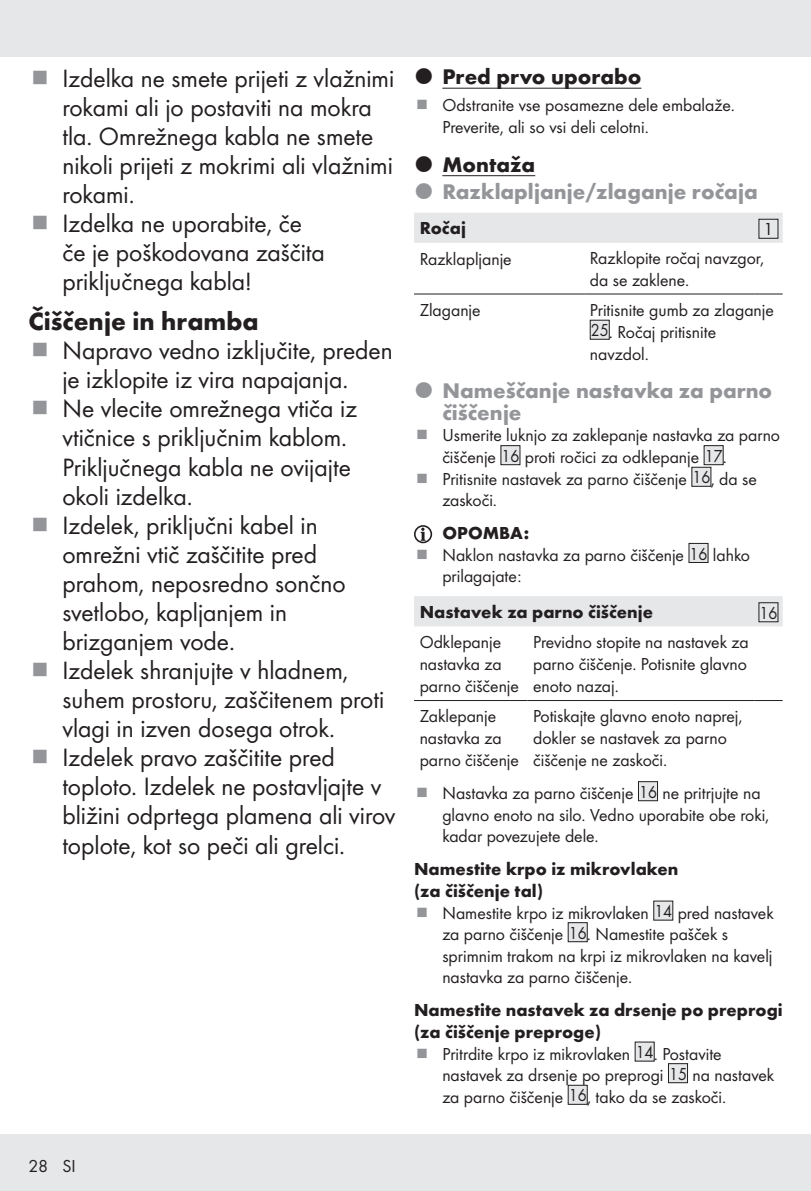
<style>
.page{position:relative;width:811px;height:1191px;background:#fff}
.page>*{position:absolute;margin:0;border:0;box-sizing:border-box;transform-origin:0 0}
.t1{font:26px/29px "Futura Boo";color:#231f20}
.Headline-03_SB{font:700 26px "Futura";color:#231f20}
.t2{font:700 22px/21.6px "Futura";color:#939598}
.t3{font:700 22px "Futura";color:#231f20}
.Body{font:18px/21.6px "Futura Boo";color:#231f20}
.Headline-03_SB-2{font:700 18px/21.6px "Futura";color:#231f20}
.Body-2{font:700 18px "Futura";color:#231f20}
.Body-3{font:18px "Futura Boo";color:#231f20;scale:.9 1}
.Indent{font:700 18px "Futura";color:#231f20}
</style>
<div class="page">
<div style="left:0;top:1134px;width:811px;height:57px;background:#e6e7e9"></div>
<div style="left:0;top:0;width:811px;height:57px;background:#e6e7e9"></div>
<hr style="left:442px;top:88px;width:199px;height:1px;background:#231f20">
<hr style="left:442px;top:175px;width:93px;height:1px;background:#231f20">
<div style="left:414px;top:213px;width:368px;height:30px;background:#e6e7e9"></div>
<hr style="left:414px;top:293px;width:170px;height:1px;background:#231f20">
<hr style="left:584px;top:293px;width:170px;height:1px;background:#231f20">
<svg style="left:754px;top:293px;width:28px;height:1px"></svg>
<div style="left:759px;top:219px;width:19px;height:19px;background:#e6e7e9"></div>
<div style="left:758px;top:219px;width:20px;height:20px;border:1px solid #231f20"></div>
<div style="left:590px;top:320px;width:19px;height:19px;background:#e6e7e9"></div>
<div style="left:590px;top:320px;width:19px;height:20px;border:1px solid #231f20"></div>
<div style="left:501px;top:445px;width:19px;height:20px;background:#e6e7e9"></div>
<div style="left:500px;top:445px;width:20px;height:20px;border:1px solid #231f20"></div>
<div style="left:704px;top:445px;width:19px;height:20px;background:#e6e7e9"></div>
<div style="left:703px;top:445px;width:20px;height:20px;border:1px solid #231f20"></div>
<div style="left:692px;top:467px;width:19px;height:19px;background:#e6e7e9"></div>
<div style="left:691px;top:467px;width:20px;height:20px;border:1px solid #231f20"></div>
<div style="left:414px;top:525px;width:18px;height:18px;border:2px solid #231f20;border-radius:50%"></div>
<svg style="left:420px;top:527px;width:5px;height:14px"></svg>
<div style="left:689px;top:543px;width:19px;height:19px;background:#e6e7e9"></div>
<div style="left:688px;top:543px;width:20px;height:20px;border:1px solid #231f20"></div>
<div style="left:414px;top:596px;width:368px;height:30px;background:#e6e7e9"></div>
<hr style="left:414px;top:700px;width:113px;height:1px;background:#231f20">
<hr style="left:527px;top:700px;width:227px;height:1px;background:#231f20">
<svg style="left:754px;top:700px;width:28px;height:1px"></svg>
<div style="left:759px;top:603px;width:19px;height:19px;background:#e6e7e9"></div>
<div style="left:758px;top:602px;width:20px;height:20px;border:1px solid #231f20"></div>
<div style="left:638px;top:781px;width:19px;height:19px;background:#e6e7e9"></div>
<div style="left:638px;top:781px;width:20px;height:20px;border:1px solid #231f20"></div>
<div style="left:654px;top:901px;width:19px;height:19px;background:#e6e7e9"></div>
<div style="left:653px;top:900px;width:20px;height:20px;border:1px solid #231f20"></div>
<div style="left:568px;top:922px;width:19px;height:19px;background:#e6e7e9"></div>
<div style="left:568px;top:922px;width:19px;height:20px;border:1px solid #231f20"></div>
<div style="left:635px;top:1042px;width:19px;height:19px;background:#e6e7e9"></div>
<div style="left:668px;top:1063px;width:19px;height:19px;background:#e6e7e9"></div>
<div style="left:668px;top:1063px;width:20px;height:20px;border:1px solid #231f20"></div>
<div style="left:568px;top:1085px;width:19px;height:19px;background:#e6e7e9"></div>
<p class="t1" style="left:62px;top:62px;width:333px">Izdelka ne smete prijeti z vlažnimi rokami ali jo postaviti na mokra tla. Omrežnega kabla ne smete nikoli prijeti z mokrimi ali vlažnimi rokami.</p>
<p class="t1" style="left:62px;top:207px;width:264px">Izdelka ne uporabite, če če je poškodovana zaščita priključnega kabla!</p>
<p class="Headline-03_SB" style="left:28px;top:302px;width:232px">Čiščenje in hramba</p>
<p class="t1" style="left:62px;top:335px;width:332px">Napravo vedno izključite, preden je izklopite iz vira napajanja.</p>
<p class="t1" style="left:62px;top:393px;width:296px">Ne vlecite omrežnega vtiča iz vtičnice s priključnim kablom.<br>Priključnega kabla ne ovijajte okoli izdelka.</p>
<p class="t1" style="left:62px;top:509px;width:285px">Izdelek, priključni kabel in omrežni vtič zaščitite pred prahom, neposredno sončno svetlobo, kapljanjem in brizganjem vode.</p>
<p class="t1" style="left:62px;top:654px;width:323px">Izdelek shranjujte v hladnem, suhem prostoru, zaščitenem proti vlagi in izven dosega otrok.</p>
<p class="t1" style="left:62px;top:741px;width:335px">Izdelek pravo zaščitite pred toploto. Izdelek ne postavljajte v bližini odprtega plamena ali virov toplote, kot so peči ali grelci.</p>
<p class="t3" style="left:442px;top:61px;width:201px">Pred prvo uporabo</p>
<p class="Body" style="left:442px;top:94px;width:292px">Odstranite vse posamezne dele embalaže.<br>Preverite, ali so vsi deli celotni.</p>
<p class="t3" style="left:442px;top:148px;width:94px">Montaža</p>
<p class="t2" style="left:442px;top:179px;width:317px">Razklapljanje/zlaganje ročaja</p>
<p class="Body-2" style="left:420px;top:215px;width:48px">Ročaj</p>
<p class="Body" style="left:763px;top:217px;width:11px">1</p>
<p class="Body" style="left:420px;top:247px;width:93px">Razklapljanje</p>
<p class="Body" style="left:590px;top:246px;width:176px">Razklopite ročaj navzgor, da se zaklene.</p>
<p class="Body" style="left:420px;top:298px;width:62px">Zlaganje</p>
<p class="Body" style="left:590px;top:298px;width:185px">Pritisnite gumb za zlaganje</p>
<p class="Body-3" style="left:591px;top:319px;width:141px">25. Ročaj pritisnite</p>
<p class="Body" style="left:590px;top:342px;width:58px">navzdol.</p>
<p class="t2" style="left:442px;top:378px;width:331px">Nameščanje nastavka za parno čiščenje</p>
<p class="Body" style="left:442px;top:424px;width:339px">Usmerite luknjo za zaklepanje nastavka za parno čiščenje 16 proti ročici za odklepanje 17.</p>
<p class="Body" style="left:442px;top:467px;width:316px">Pritisnite nastavek za parno čiščenje 16, da se zaskoči.</p>
<p class="Indent" style="left:442px;top:520px;width:89px">OPOMBA:</p>
<p class="Body" style="left:442px;top:543px;width:309px">Naklon nastavka za parno čiščenje 16 lahko prilagajate:</p>
<p class="Body-2" style="left:420px;top:598px;width:235px">Nastavek za parno čiščenje</p>
<p class="Body-3" style="left:759px;top:600px;width:21px">16</p>
<p class="Body" style="left:420px;top:630px;width:101px">Odklepanje nastavka za parno čiščenje</p>
<p class="Body" style="left:533px;top:630px;width:217px;text-align:justify">Previdno stopite na nastavek za parno čiščenje. Potisnite glavno enoto nazaj.</p>
<p class="Body" style="left:420px;top:704px;width:101px">Zaklepanje nastavka za parno čiščenje</p>
<p class="Body" style="left:533px;top:704px;width:211px">Potiskajte glavno enoto naprej, dokler se nastavek za parno čiščenje ne zaskoči.</p>
<p class="Body" style="left:442px;top:781px;width:328px">Nastavka za parno čiščenje 16 ne pritrjujte na glavno enoto na silo. Vedno uporabite obe roki, kadar povezujete dele.</p>
<p class="Headline-03_SB-2" style="left:414px;top:857px;width:266px">Namestite krpo iz mikrovlaken (za čiščenje tal)</p>
<p class="Body" style="left:442px;top:900px;width:333px">Namestite krpo iz mikrovlaken 14 pred nastavek za parno čiščenje 16. Namestite pašček s sprimnim trakom na krpi iz mikrovlaken na kavelj nastavka za parno čiščenje.</p>
<p class="Headline-03_SB-2" style="left:414px;top:998px;width:370px">Namestite nastavek za drsenje po preprogi (za čiščenje preproge)</p>
<p class="Body" style="left:442px;top:1041px;width:333px">Pritrdite krpo iz mikrovlaken 14. Postavite nastavek za drsenje po preprogi 15 na nastavek za parno čiščenje 16, tako da se zaskoči.</p>
<p class="Body" style="left:28px;top:1154px;width:49px">28 SI</p>
</div>
